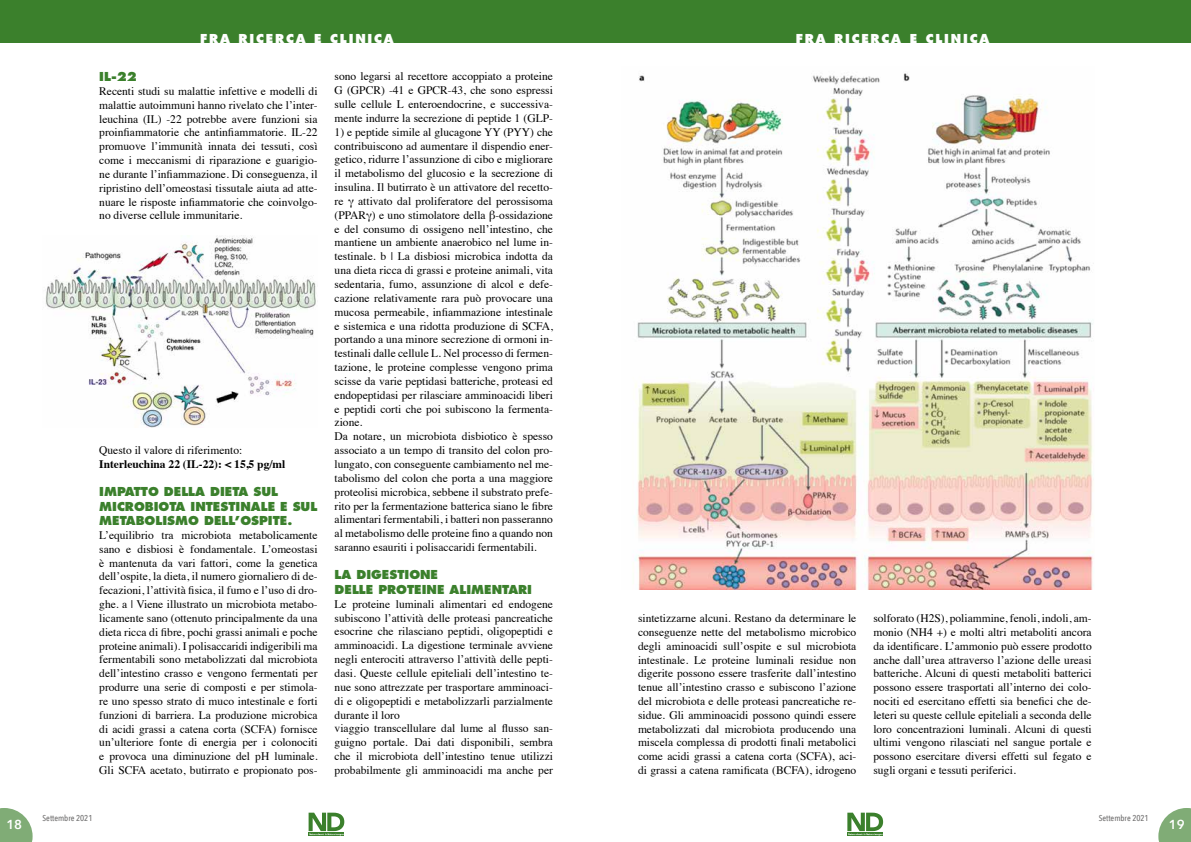
<style>
.page{position:relative;width:1191px;height:842px;background:#fff}
.page>*{position:absolute;margin:0;border:0;box-sizing:border-box;transform-origin:0 0}
.t1{font:600 13px "Avenir Next";color:#fff}
.t2{font:800 12px/14.4px "Futura";color:#3b802c}
.t3{font:800 12px "Futura";letter-spacing:.15em;color:#fff}
.t4{font:11.5px/13.8px "Times";color:#000;text-align:justify}
.t5{font:700 11.5px "Times";color:#000}
.t6{font:500 8.5px "Avenir Next Condensed";color:#706f6f}
</style>
<div class="page">
<div style="left:0;top:0;width:595px;height:43px;background:#3b802c"></div>
<svg style="left:0;top:808px;width:33px;height:34px"></svg>
<svg style="left:1158px;top:808px;width:33px;height:34px"></svg>
<div style="left:595px;top:0;width:596px;height:43px;background:#3b802c"></div>
<svg style="left:308px;top:813px;width:36px;height:23px"></svg>
<svg style="left:847px;top:813px;width:36px;height:23px"></svg>
<img style="left:45px;top:236px;width:271px;height:192px">
<img style="left:635px;top:73px;width:459px;height:517px">
<p class="t3" style="left:200px;top:31px;width:195px">FRA RICERCA E CLINICA</p>
<p class="t3" style="left:795px;top:31px;width:195px">FRA RICERCA E CLINICA</p>
<p class="t2" style="left:99px;top:69px;width:39px">IL-22</p>
<p class="t4" style="left:99px;top:83px;width:220px">Recenti studi su malattie infettive e modelli di malattie autoimmuni hanno rivelato che l’inter&shy;leuchina (IL) -22 potrebbe avere funzioni sia proinfiammatorie che antinfiammatorie. IL-22 promuove l’immunità innata dei tessuti, così come i meccanismi di riparazione e guarigio&shy;ne durante l’infiammazione. Di conseguenza, il ripristino dell’omeostasi tissutale aiuta ad atte&shy;nuare le risposte infiammatorie che coinvolgo&shy;no diverse cellule immunitarie.</p>
<p class="t4" style="left:99px;top:442px;width:145px">Questo il valore di riferimento:</p>
<p class="t5" style="left:99px;top:453px;width:188px">Interleuchina 22 (IL-22): &lt; 15,5 pg/ml</p>
<p class="t2" style="left:99px;top:485px;width:220px">IMPATTO DELLA DIETA SUL<br>MICROBIOTA INTESTINALE E SUL<br>METABOLISMO DELL’OSPITE.</p>
<p class="t4" style="left:99px;top:527px;width:220px">L’equilibrio tra microbiota metabolicamente sano e disbiosi è fondamentale. L’omeostasi è mantenuta da vari fattori, come la genetica dell’ospite, la dieta, il numero giornaliero di de&shy;fecazioni, l’attività fisica, il fumo e l’uso di dro&shy;ghe. a | Viene illustrato un microbiota metabo&shy;licamente sano (ottenuto principalmente da una dieta ricca di fibre, pochi grassi animali e poche proteine animali). I polisaccaridi indigeribili ma fermentabili sono metabolizzati dal microbiota dell’intestino crasso e vengono fermentati per produrre una serie di composti e per stimola&shy;re uno spesso strato di muco intestinale e forti funzioni di barriera. La produzione microbica di acidi grassi a catena corta (SCFA) fornisce un’ulteriore fonte di energia per i colonociti e provoca una diminuzione del pH luminale.<br>Gli SCFA acetato, butirrato e propionato pos-</p>
<p class="t4" style="left:334px;top:69px;width:220px">sono legarsi al recettore accoppiato a proteine G (GPCR) -41 e GPCR-43, che sono espressi sulle cellule L enteroendocrine, e successiva&shy;mente indurre la secrezione di peptide 1 (GLP-</p>
<p class="t4" style="left:334px;top:124px;width:220px;text-align:left">1) e peptide simile al glucagone YY (PYY) che contribuiscono ad aumentare il dispendio ener&shy;getico, ridurre l’assunzione di cibo e migliorare il metabolismo del glucosio e la secrezione di insulina. Il butirrato è un attivatore del recetto&shy;re γ attivato dal proliferatore del perossisoma (PPARγ) e uno stimolatore della β-ossidazione e del consumo di ossigeno nell’intestino, che mantiene un ambiente anaerobico nel lume in&shy;testinale. b | La disbiosi microbica indotta da una dieta ricca di grassi e proteine animali, vita sedentaria, fumo, assunzione di alcol e defe&shy;cazione relativamente rara può provocare una mucosa permeabile, infiammazione intestinale e sistemica e una ridotta produzione di SCFA, portando a una minore secrezione di ormoni in&shy;testinali dalle cellule L. Nel processo di fermen&shy;tazione, le proteine complesse vengono prima scisse da varie peptidasi batteriche, proteasi ed endopeptidasi per rilasciare amminoacidi liberi e peptidi corti che poi subiscono la fermenta&shy;zione.<br>Da notare, un microbiota disbiotico è spesso associato a un tempo di transito del colon pro&shy;lungato, con conseguente cambiamento nel me&shy;tabolismo del colon che porta a una maggiore proteolisi microbica, sebbene il substrato prefe&shy;rito per la fermentazione batterica siano le fibre alimentari fermentabili, i batteri non passeranno al metabolismo delle proteine fino a quando non saranno esauriti i polisaccaridi fermentabili.</p>
<p class="t2" style="left:334px;top:568px;width:199px">LA DIGESTIONE<br>DELLE PROTEINE ALIMENTARI</p>
<p class="t4" style="left:334px;top:596px;width:220px;text-align:left">Le proteine luminali alimentari ed endogene subiscono l’attività delle proteasi pancreatiche esocrine che rilasciano peptidi, oligopeptidi e amminoacidi. La digestione terminale avviene negli enterociti attraverso l’attività delle pepti&shy;dasi. Queste cellule epiteliali dell’intestino te&shy;nue sono attrezzate per trasportare amminoaci&shy;di e oligopeptidi e metabolizzarli parzialmente durante il loro<br>viaggio transcellulare dal lume al flusso san&shy;guigno portale. Dai dati disponibili, sembra che il microbiota dell’intestino tenue utilizzi probabilmente gli amminoacidi ma anche per</p>
<p class="t4" style="left:638px;top:610px;width:220px">sintetizzarne alcuni. Restano da determinare le conseguenze nette del metabolismo microbico degli aminoacidi sull’ospite e sul microbiota intestinale. Le proteine luminali residue non digerite possono essere trasferite dall’intestino tenue all’intestino crasso e subiscono l’azione del microbiota e delle proteasi pancreatiche re&shy;sidue. Gli amminoacidi possono quindi essere metabolizzati dal microbiota producendo una miscela complessa di prodotti finali metabolici come acidi grassi a catena corta (SCFA), aci&shy;di grassi a catena ramificata (BCFA), idrogeno</p>
<p class="t4" style="left:873px;top:610px;width:220px">solforato (H2S), poliammine, fenoli, indoli, am&shy;monio (NH4 +) e molti altri metaboliti ancora da identificare. L’ammonio può essere prodotto anche dall’urea attraverso l’azione delle ureasi batteriche. Alcuni di questi metaboliti batterici possono essere trasportati all’interno dei colo&shy;nociti ed esercitano effetti sia benefici che de&shy;leteri su queste cellule epiteliali a seconda delle loro concentrazioni luminali. Alcuni di questi ultimi vengono rilasciati nel sangue portale e possono esercitare diversi effetti sul fegato e sugli organi e tessuti periferici.</p>
<p class="t6" style="left:43px;top:813px;width:51px">Settembre 2021</p>
<p class="t6" style="left:1098px;top:813px;width:51px">Settembre 2021</p>
<p class="t1" style="left:6px;top:813px;width:17px">18</p>
<p class="t1" style="left:1168px;top:813px;width:17px">19</p>
</div>
